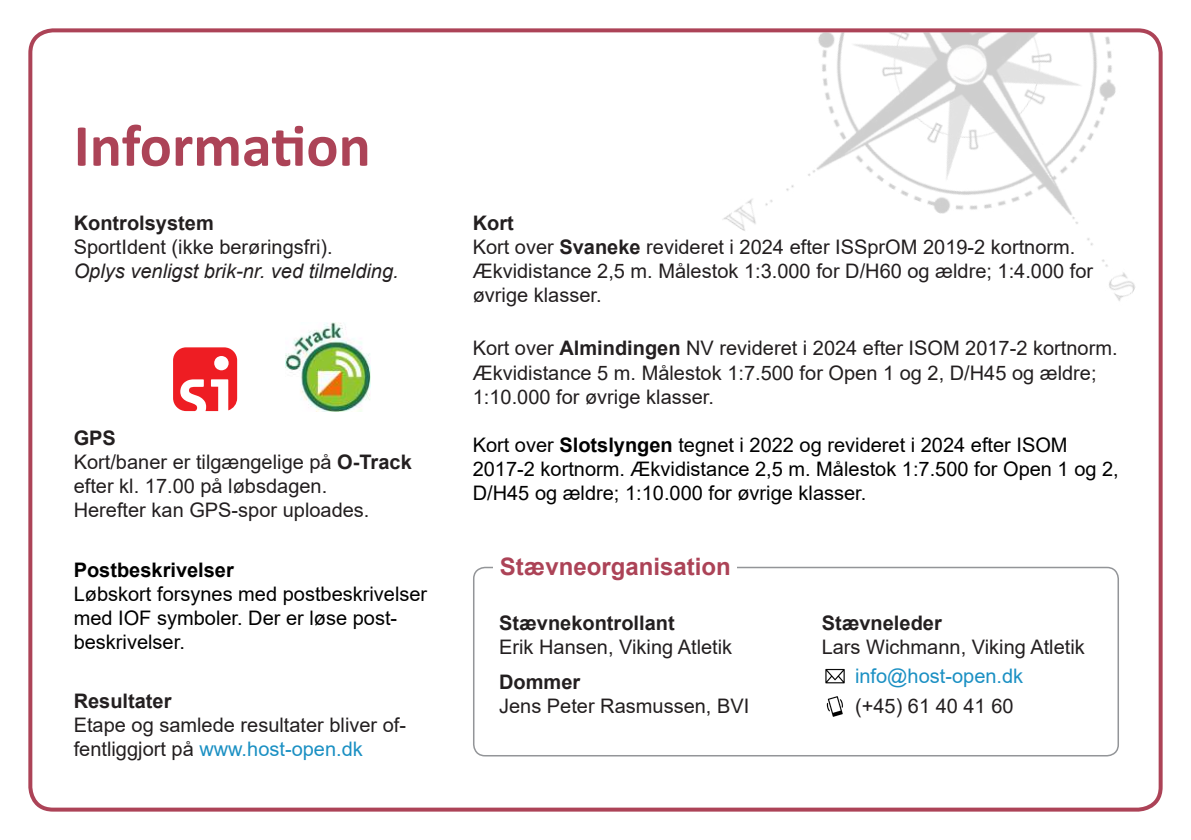
<style>
.page{position:relative;width:1191px;height:840px;background:#fff}
.page>*{position:absolute;margin:0;border:0;box-sizing:border-box;transform-origin:0 0}
.t1{font:700 60px "Calibri";color:#ac4357}
.t2{font:700 24px "Arial";color:#ac4357}
.t3{font:20px/24px "Arial";color:#231f20}
.t4{font:20px/24px "Arial";color:#000}
.t5{font:700 20px "Arial";color:#231f20}
.t6{font:italic 20px "Arial";color:#231f20}
.t7{font:20px "Arial";color:#1b90c3}
.t8{font:700 20px "Arial";color:#000}
.s1{font-weight:700}
.s2{color:#1b90c3}
</style>
<div class="page">
<img style="left:722px;top:33px;width:435px;height:268px">
<div style="left:28px;top:28px;width:1134px;height:783px;border:4px solid #ac4357;border-radius:23px"></div>
<div style="left:473px;top:566px;width:646px;height:190px;border:2px solid #939598;border-radius:11px"></div>
<div style="left:493px;top:557px;width:244px;height:18px;background:#fff"></div>
<img style="left:825px;top:668px;width:20px;height:16px">
<img style="left:826px;top:696px;width:17px;height:21px">
<img style="left:286px;top:322px;width:85px;height:89px">
<svg style="left:173px;top:347px;width:64px;height:64px"></svg>
<h1 class="t1" style="left:74px;top:103px;width:299px">Information</h1>
<p class="t5" style="left:74px;top:209px;width:142px">Kontrolsystem</p>
<p class="t3" style="left:74px;top:235px;width:260px">SportIdent (ikke berøringsfri).</p>
<p class="t6" style="left:74px;top:258px;width:326px">Oplys venligst brik-nr. ved tilmelding.</p>
<p class="t3" style="left:74px;top:426px;width:339px"><span class="s1">GPS<br></span>Kort/baner er tilgængelige på <span class="s1">O-Track </span>efter kl. 17.00 på løbsdagen.<br>Herefter kan GPS-spor uploades.</p>
<p class="t8" style="left:74px;top:555px;width:162px">Postbeskrivelser</p>
<p class="t4" style="left:74px;top:581px;width:355px">Løbskort forsynes med postbeskrivelser med IOF symboler. Der er løse post&shy;beskrivelser.</p>
<p class="t5" style="left:74px;top:686px;width:99px">Resultater</p>
<p class="t3" style="left:74px;top:712px;width:334px">Etape og samlede resultater bliver of&shy;fentliggjort på <span class="s2">www.host-open.dk</span></p>
<p class="t3" style="left:473px;top:211px;width:622px"><span class="s1">Kort<br></span>Kort over <span class="s1">Svaneke</span> revideret i 2024 efter ISSprOM 2019-2 kortnorm.<br>Ækvidistance 2,5 m. Målestok 1:3.000 for D/H60 og ældre; 1:4.000 for øvrige klasser.</p>
<p class="t3" style="left:473px;top:336px;width:646px">Kort over <span class="s1">Almindingen</span> NV revideret i 2024 efter ISOM 2017-2 kortnorm.<br>Ækvidistance 5 m. Målestok 1:7.500 for Open 1 og 2, D/H45 og ældre;<br>1:10.000 for øvrige klasser.</p>
<p class="t4" style="left:473px;top:432px;width:647px">Kort over <span class="s1">Slotslyngen</span> tegnet i 2022 og revideret i 2024 efter ISOM<br>2017-2 kortnorm. Ækvidistance 2,5 m. Målestok 1:7.500 for Open 1 og 2,<br>D/H45 og ældre; 1:10.000 for øvrige klasser.</p>
<p class="t2" style="left:500px;top:549px;width:232px">Stævneorganisation</p>
<p class="t5" style="left:499px;top:608px;width:177px">Stævnekontrollant</p>
<p class="t3" style="left:499px;top:634px;width:235px">Erik Hansen, Viking Atletik</p>
<p class="t5" style="left:499px;top:667px;width:83px">Dommer</p>
<p class="t3" style="left:499px;top:693px;width:252px">Jens Peter Rasmussen, BVI</p>
<p class="t5" style="left:821px;top:608px;width:122px">Stævneleder</p>
<p class="t3" style="left:821px;top:634px;width:265px">Lars Wichmann, Viking Atletik</p>
<p class="t7" style="left:855px;top:662px;width:170px">info@host-open.dk</p>
<p class="t3" style="left:855px;top:693px;width:160px">(+45) 61 40 41 60</p>
</div>
